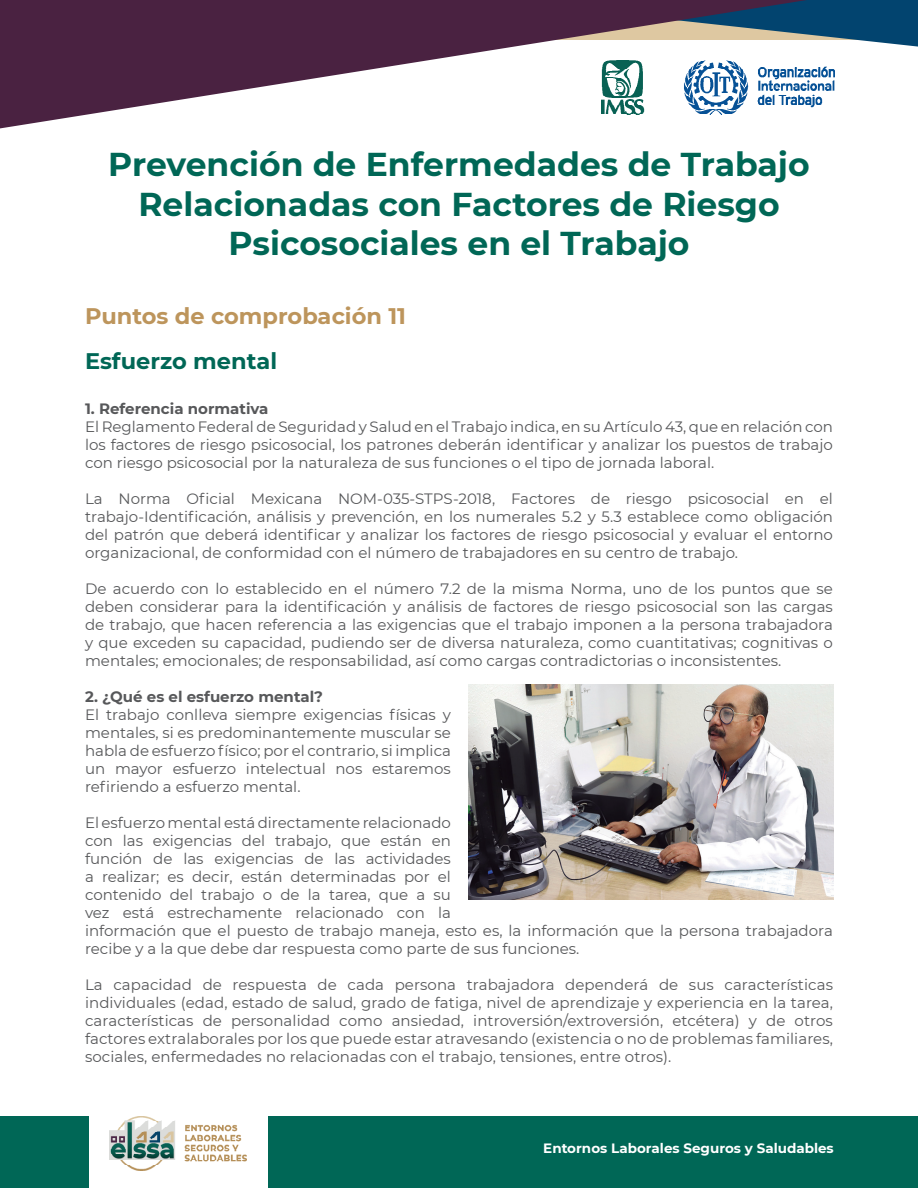
<style>
.page{position:relative;width:918px;height:1188px;background:#fff}
.page>*{position:absolute;margin:0;border:0;box-sizing:border-box;transform-origin:0 0}
.t1{font:700 33px/39.6px "Montserrat";color:#006756;text-align:center}
.t2{font:700 22.5px "Montserrat";color:#bd955c}
.t3{font:700 22.5px "Montserrat";color:#006756}
.t4{font:15px/18px "Montserrat";color:#57585a;text-align:justify}
.t5{font:700 15px "Montserrat";color:#57585a}
.t6{font:700 13.5px "Montserrat";color:#fff}
</style>
<div class="page">
<div style="left:268px;top:1116px;width:650px;height:72px;background:#006756"></div>
<div style="left:0;top:1116px;width:88px;height:72px;background:#006756"></div>
<svg style="left:0;top:0;width:918px;height:129px"></svg>
<img style="left:110px;top:1116px;width:136px;height:54px">
<img style="left:468px;top:684px;width:365px;height:216px">
<h1 class="t1" style="left:108px;top:143px;width:703px">Prevención de Enfermedades de Trabajo<br>Relacionadas con Factores de Riesgo<br>Psicosociales en el Trabajo</h1>
<h2 class="t2" style="left:85px;top:300px;width:323px">Puntos de comprobación 11</h2>
<h2 class="t3" style="left:85px;top:345px;width:194px">Esfuerzo mental</h2>
<p class="t5" style="left:85px;top:398px;width:185px">1. Referencia normativa</p>
<p class="t4" style="left:85px;top:417px;width:749px">El Reglamento Federal de Seguridad y Salud en el Trabajo indica, en su Artículo 43, que en relación con los factores de riesgo psicosocial, los patrones deberán identificar y analizar los puestos de trabajo con riesgo psicosocial por la naturaleza de sus funciones o el tipo de jornada laboral.</p>
<p class="t4" style="left:85px;top:489px;width:749px">La Norma Oficial Mexicana NOM-035-STPS-2018, Factores de riesgo psicosocial en el trabajo-Identificación, análisis y prevención, en los numerales 5.2 y 5.3 establece como obligación del patrón que deberá identificar y analizar los factores de riesgo psicosocial y evaluar el entorno organizacional, de conformidad con el número de trabajadores en su centro de trabajo.</p>
<p class="t4" style="left:85px;top:579px;width:749px">De acuerdo con lo establecido en el número 7.2 de la misma Norma, uno de los puntos que se deben considerar para la identificación y análisis de factores de riesgo psicosocial son las cargas de trabajo, que hacen referencia a las exigencias que el trabajo imponen a la persona trabajadora y que exceden su capacidad, pudiendo ser de diversa naturaleza, como cuantitativas; cognitivas o mentales; emocionales; de responsabilidad, así como cargas contradictorias o inconsistentes.</p>
<p class="t5" style="left:85px;top:686px;width:240px">2. ¿Qué es el esfuerzo mental?</p>
<p class="t4" style="left:85px;top:705px;width:367px">El trabajo conlleva siempre exigencias físicas y mentales, si es predominantemente muscular se habla de esfuerzo físico; por el contrario, si implica un mayor esfuerzo intelectual nos estaremos refiriendo a esfuerzo mental.</p>
<p class="t4" style="left:85px;top:813px;width:749px;text-align:left">El esfuerzo mental está directamente relacionado<br>con las exigencias del trabajo, que están en<br>función de las exigencias de las actividades<br>a realizar; es decir, están determinadas por el<br>contenido del trabajo o de la tarea, que a su<br>vez está estrechamente relacionado con la<br>información que el puesto de trabajo maneja, esto es, la información que la persona trabajadora recibe y a la que debe dar respuesta como parte de sus funciones.</p>
<p class="t4" style="left:85px;top:975px;width:749px">La capacidad de respuesta de cada persona trabajadora dependerá de sus características individuales (edad, estado de salud, grado de fatiga, nivel de aprendizaje y experiencia en la tarea, características de personalidad como ansiedad, introversión/extroversión, etcétera) y de otros factores extralaborales por los que puede estar atravesando (existencia o no de problemas familiares, sociales, enfermedades no relacionadas con el trabajo, tensiones, entre otros).</p>
<p class="t6" style="left:543px;top:1138px;width:292px">Entornos Laborales Seguros y Saludables</p>
</div>
